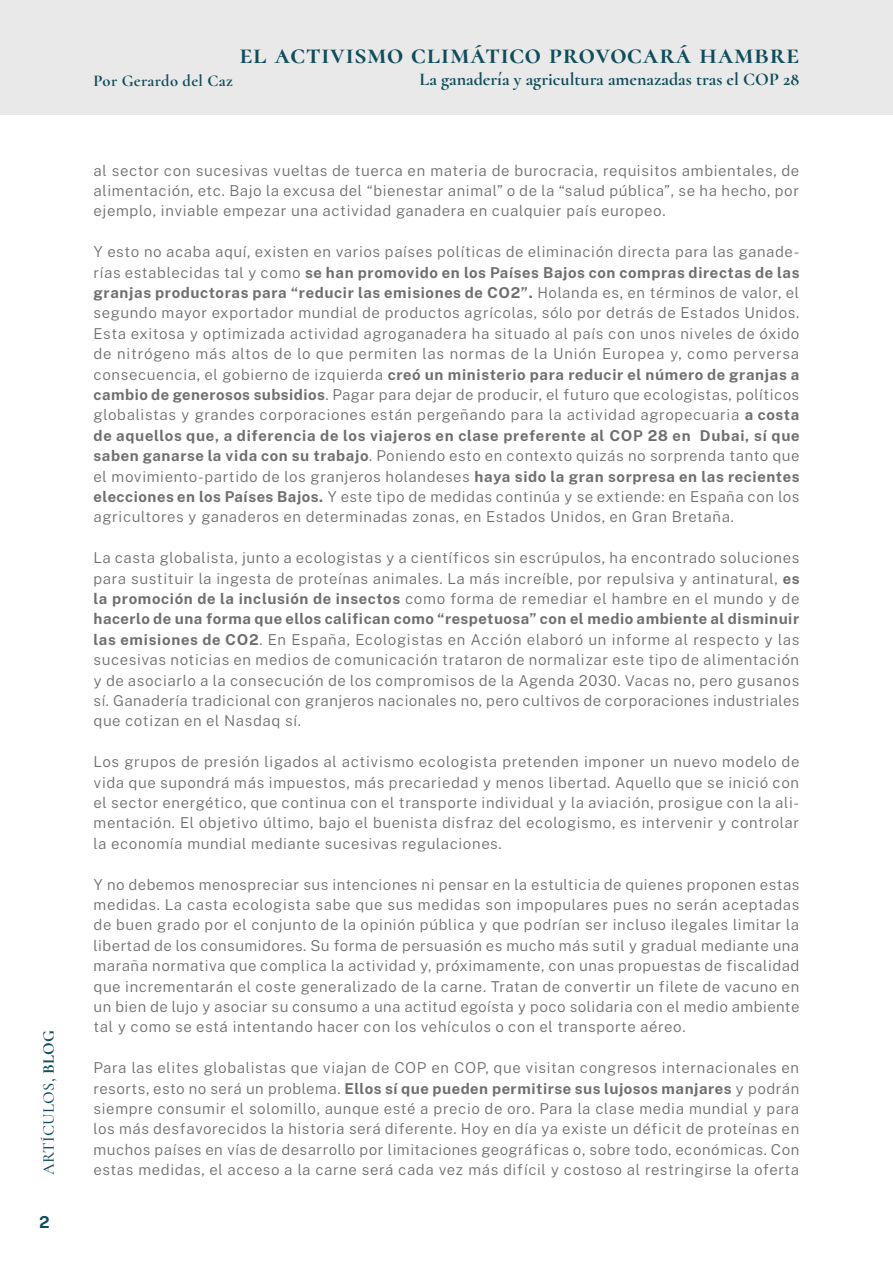
<style>
.page{position:relative;width:893px;height:1263px;background:#fff}
.page>*{position:absolute;margin:0;border:0;box-sizing:border-box;transform-origin:0 0}
.t1{font:700 28.5px "Cormorant";letter-spacing:.02em;color:#0f4d5a}
.t2{font:700 18px "Cormorant";color:#0f4d5a}
.t3{font:700 16.5px "Cormorant";letter-spacing:.02em;color:#0f4d5a}
.t4{font:500 16.5px "Cormorant";letter-spacing:.02em;color:#0f4d5a}
.t5{font:700 16.5px "Public Sans";color:#0f4d5a}
.t6{font:300 15px/20.4px "Public Sans";letter-spacing:.035em;color:#706f6f;text-align:justify}
.s1{font-weight:700}
</style>
<div class="page">
<div style="left:0;top:0;width:893px;height:114px;background:#e9e9e9"></div>
<p class="t4" style="left:39px;top:1175px;width:147px;rotate:-90deg">ARTÍCULOS, <span class="s1">BLOG</span></p>
<p class="t5" style="left:39px;top:1209px;width:12px">2</p>
<h1 class="t1" style="left:239px;top:37px;width:559px">El activismo climático provocará hambre</h1>
<p class="t3" style="left:94px;top:71px;width:141px">Por Gerardo del Caz</p>
<p class="t2" style="left:420px;top:68px;width:381px">La ganadería y agricultura amenazadas tras el COP 28</p>
<p class="t6" style="left:94px;top:159px;width:707px">al sector con sucesivas vueltas de tuerca en materia de burocracia, requisitos ambientales, de alimentación, etc. Bajo la excusa del “bienestar animal” o de la “salud pública”, se ha hecho, por ejemplo, inviable empezar una actividad ganadera en cualquier país europeo.</p>
<p class="t6" style="left:94px;top:241px;width:708px">Y esto no acaba aquí, existen en varios países políticas de eliminación directa para las ganade&shy;rías establecidas tal y como <span class="s1">se han promovido en los Países Bajos con compras directas de las granjas productoras para “reducir las emisiones de CO2”.</span> Holanda es, en términos de valor, el segundo mayor exportador mundial de productos agrícolas, sólo por detrás de Estados Unidos.<br>Esta exitosa y optimizada actividad agroganadera ha situado al país con unos niveles de óxido de nitrógeno más altos de lo que permiten las normas de la Unión Europea y, como perversa consecuencia, el gobierno de izquierda <span class="s1">creó un ministerio para reducir el número de granjas a cambio de generosos subsidios</span>. Pagar para dejar de producir, el futuro que ecologistas, políticos globalistas y grandes corporaciones están pergeñando para la actividad agropecuaria <span class="s1">a costa de aquellos que, a diferencia de los viajeros en clase preferente al COP 28 en Dubai, sí que saben ganarse la vida con su trabajo</span>. Poniendo esto en contexto quizás no sorprenda tanto que el movimiento-partido de los granjeros holandeses <span class="s1">haya sido la gran sorpresa en las recientes elecciones en los Países Bajos.</span> Y este tipo de medidas continúa y se extiende: en España con los agricultores y ganaderos en determinadas zonas, en Estados Unidos, en Gran Bretaña.</p>
<p class="t6" style="left:94px;top:547px;width:707px">La casta globalista, junto a ecologistas y a científicos sin escrúpulos, ha encontrado soluciones para sustituir la ingesta de proteínas animales. La más increíble, por repulsiva y antinatural, <span class="s1">es la promoción de la inclusión de insectos</span> como forma de remediar el hambre en el mundo y de <span class="s1">hacerlo de una forma que ellos califican como “respetuosa” con el medio ambiente al disminuir las emisiones de CO2</span>. En España, Ecologistas en Acción elaboró un informe al respecto y las sucesivas noticias en medios de comunicación trataron de normalizar este tipo de alimentación y de asociarlo a la consecución de los compromisos de la Agenda 2030. Vacas no, pero gusanos sí. Ganadería tradicional con granjeros nacionales no, pero cultivos de corporaciones industriales que cotizan en el Nasdaq sí.</p>
<p class="t6" style="left:94px;top:751px;width:707px">Los grupos de presión ligados al activismo ecologista pretenden imponer un nuevo modelo de vida que supondrá más impuestos, más precariedad y menos libertad. Aquello que se inició con el sector energético, que continua con el transporte individual y la aviación, prosigue con la ali&shy;mentación. El objetivo último, bajo el buenista disfraz del ecologismo, es intervenir y controlar la economía mundial mediante sucesivas regulaciones.</p>
<p class="t6" style="left:94px;top:873px;width:707px">Y no debemos menospreciar sus intenciones ni pensar en la estulticia de quienes proponen estas medidas. La casta ecologista sabe que sus medidas son impopulares pues no serán aceptadas de buen grado por el conjunto de la opinión pública y que podrían ser incluso ilegales limitar la libertad de los consumidores. Su forma de persuasión es mucho más sutil y gradual mediante una maraña normativa que complica la actividad y, próximamente, con unas propuestas de fiscalidad que incrementarán el coste generalizado de la carne. Tratan de convertir un filete de vacuno en un bien de lujo y asociar su consumo a una actitud egoísta y poco solidaria con el medio ambiente tal y como se está intentando hacer con los vehículos o con el transporte aéreo.</p>
<p class="t6" style="left:94px;top:1057px;width:707px">Para las elites globalistas que viajan de COP en COP, que visitan congresos internacionales en resorts, esto no será un problema. <span class="s1">Ellos sí que pueden permitirse sus lujosos manjares</span> y podrán siempre consumir el solomillo, aunque esté a precio de oro. Para la clase media mundial y para los más desfavorecidos la historia será diferente. Hoy en día ya existe un déficit de proteínas en muchos países en vías de desarrollo por limitaciones geográficas o, sobre todo, económicas. Con estas medidas, el acceso a la carne será cada vez más difícil y costoso al restringirse la oferta</p>
</div>
